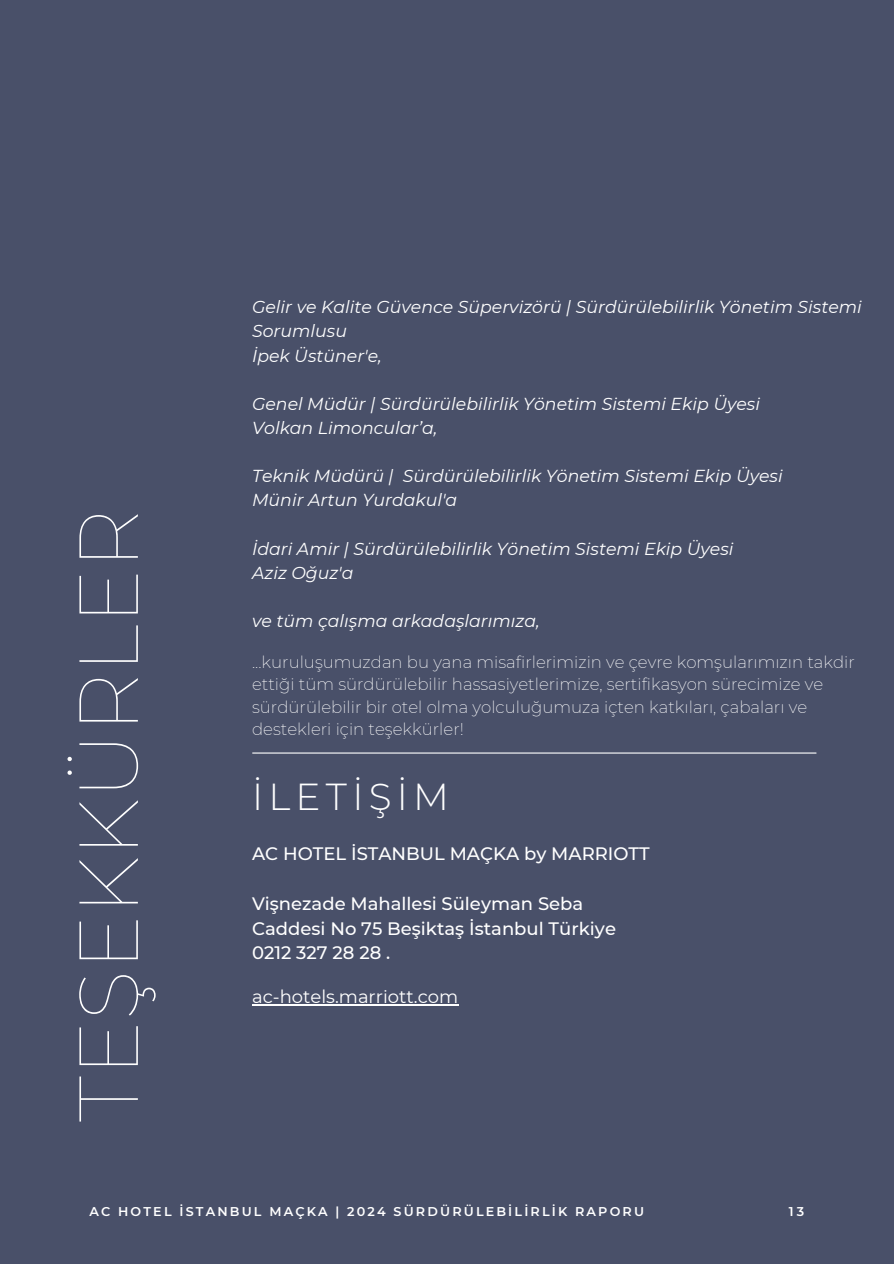
<style>
.page{position:relative;width:894px;height:1264px;background:#fff}
.page>*{position:absolute;margin:0;border:0;box-sizing:border-box;transform-origin:0 0}
.t1{font:100 83.4px "Montserrat";color:#fff}
.t2{font:300 37.5px "Montserrat";letter-spacing:.14em;color:#fff}
.t3{font:500 18px/24.8px "Montserrat";color:#fff}
.t4{font:18px "Montserrat";color:#fff}
.t5{font:italic 17.25px/24.2px "Montserrat";color:#fff}
.t6{font:200 16.65px/22.4px "Montserrat";color:#fff}
.t7{font:600 12.75px "Montserrat";letter-spacing:.17em;color:#fff}
</style>
<div class="page">
<div style="left:0;top:0;width:893px;height:1263px;background:#495069"></div>
<hr style="left:252px;top:752px;width:563px;height:1px;background:#fff">
<hr style="left:252px;top:1004px;width:206px;height:1px;background:#fff">
<h3 class="t1" style="left:57px;top:1121px;width:614px;rotate:-90deg">TEŞEKKÜRLER</h3>
<h1 class="t5" style="left:252px;top:295px;width:610px">Gelir ve Kalite Güvence Süpervizörü | Sürdürülebilirlik Yönetim Sistemi<br>Sorumlusu<br>İpek Üstüner'e,</h1>
<h4 class="t5" style="left:252px;top:391px;width:508px">Genel Müdür | Sürdürülebilirlik Yönetim Sistemi Ekip Üyesi<br>Volkan Limoncular’a,</h4>
<h4 class="t5" style="left:252px;top:464px;width:531px">Teknik Müdürü | Sürdürülebilirlik Yönetim Sistemi Ekip Üyesi<br>Münir Artun Yurdakul'a</h4>
<h4 class="t5" style="left:252px;top:536px;width:482px">İdari Amir | Sürdürülebilirlik Yönetim Sistemi Ekip Üyesi<br>Aziz Oğuz'a</h4>
<h4 class="t5" style="left:252px;top:608px;width:289px">ve tüm çalışma arkadaşlarımıza,</h4>
<h4 class="t6" style="left:252px;top:650px;width:604px">...kuruluşumuzdan bu yana misafi rleri mizi n ve çevre komşularımızın takdi r ettiği tüm sürdürülebi li r hassasiyetleri mize, sertifi kasyon süreci mize ve sürdürülebi li r bi r otel olma yolculuğumuza içten katkıları, çabaları ve destekleri içi n teşekkürler!</h4>
<h3 class="t2" style="left:252px;top:774px;width:198px">İLETİŞİM</h3>
<h4 class="t3" style="left:252px;top:841px;width:399px">AC HOTEL İSTANBUL MAÇKA by MARRIOTT</h4>
<p class="t3" style="left:252px;top:891px;width:365px">Vişnezade Mahallesi Süleyman Seba<br>Caddesi No 75 Beşi ktaş İstanbul Türkiye<br>0212 327 28 28 .</p>
<p class="t4" style="left:252px;top:985px;width:207px">ac-hotels.marriott.com</p>
<h4 class="t7" style="left:89px;top:1203px;width:556px">AC HOTEL İSTANBUL MAÇKA | 2024 SÜRDÜRÜLEBİLİRLİK RAPORU</h4>
<h2 class="t7" style="left:788px;top:1203px;width:17px">13</h2>
</div>
